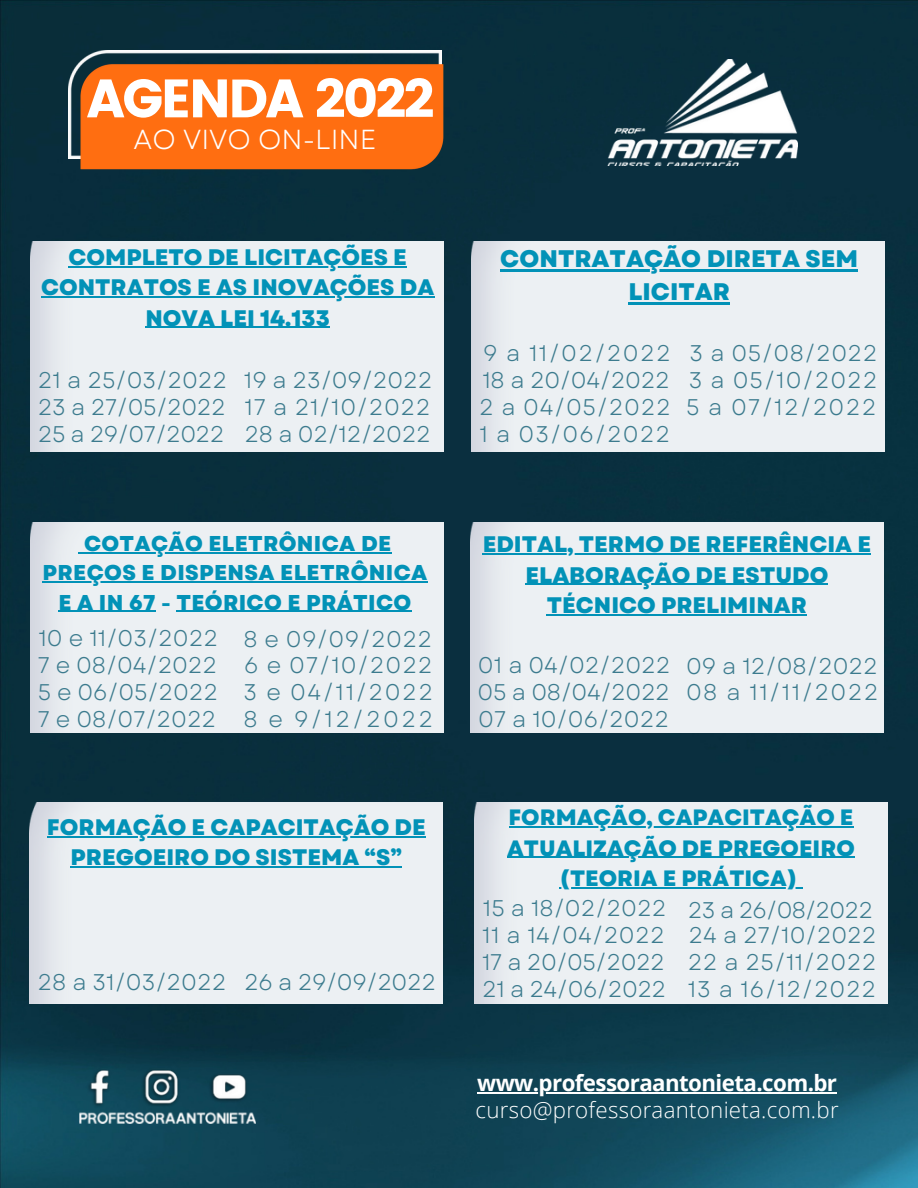
<style>
.page{position:relative;width:918px;height:1188px;background:#fff}
.page>*{position:absolute;margin:0;border:0;box-sizing:border-box;transform-origin:0 0}
.t1{font:53.85px "Poppins";letter-spacing:-.05em;color:#fff}
.t2{font:27.45px "Garet";color:#fff}
.t3{font:800 24px/32.7px "Garet";color:#0292b7;text-align:center}
.t4{font:22.65px "Garet";color:#3c7b8e}
.t5{font:22.65px "Garet";letter-spacing:-.02em;color:#3c7b8e}
.t6{font:22.65px "Garet";letter-spacing:.02em;color:#3c7b8e}
.t7{font:22.65px "Garet";letter-spacing:.03em;color:#3c7b8e}
.t8{font:22.65px "Garet";letter-spacing:.065em;color:#3c7b8e}
.t9{font:22.65px "Garet";letter-spacing:-.035em;color:#3c7b8e}
.t10{font:22.65px "Garet";letter-spacing:.035em;color:#3c7b8e}
.t11{font:800 22.5px/30.3px "Garet";color:#0292b7;text-align:center}
.t12{font:300 22.35px "Open Sans";letter-spacing:.01em;color:#fff}
.t13{font:700 22.35px "Open Sans";letter-spacing:-.025em;color:#fff}
.t14{font:800 22.2px/30.3px "Garet";color:#0292b7;text-align:center}
.t15{font:800 21.45px/29.2px "Garet";letter-spacing:.015em;color:#0292b7;text-align:center}
</style>
<div class="page">
<img style="left:0;top:0;width:918px;height:1188px">
<img style="left:68px;top:51px;width:374px;height:9px">
<img style="left:61px;top:60px;width:390px;height:117px">
<img style="left:608px;top:59px;width:190px;height:106px">
<hr style="left:477px;top:1092px;width:360px;height:2px;background:#fff">
<img style="left:79px;top:1068px;width:177px;height:56px">
<img style="left:30px;top:241px;width:413px;height:211px">
<hr style="left:68px;top:266px;width:339px;height:1px;background:#0292b7">
<hr style="left:41px;top:297px;width:393px;height:1px;background:#0292b7">
<hr style="left:145px;top:327px;width:185px;height:1px;background:#0292b7">
<div style="left:472px;top:241px;width:413px;height:211px;background:#ecf0f3"></div>
<hr style="left:500px;top:269px;width:358px;height:3px;background:#0292b7">
<hr style="left:628px;top:302px;width:102px;height:2px;background:#0292b7">
<div style="left:470px;top:523px;width:413px;height:210px;background:#ecf0f3"></div>
<hr style="left:483px;top:553px;width:388px;height:1px;background:#0292b7">
<hr style="left:525px;top:584px;width:303px;height:1px;background:#0292b7">
<hr style="left:547px;top:614px;width:260px;height:1px;background:#0292b7">
<div style="left:29px;top:803px;width:413px;height:200px;background:#ecf0f3"></div>
<hr style="left:47px;top:836px;width:379px;height:1px;background:#0292b7">
<hr style="left:71px;top:866px;width:331px;height:2px;background:#0292b7">
<div style="left:475px;top:803px;width:413px;height:200px;background:#ecf0f3"></div>
<hr style="left:509px;top:826px;width:344px;height:2px;background:#0292b7">
<hr style="left:507px;top:857px;width:348px;height:1px;background:#0292b7">
<hr style="left:559px;top:887px;width:239px;height:1px;background:#0292b7">
<div style="left:30px;top:523px;width:413px;height:210px;background:#ecf0f3"></div>
<hr style="left:84px;top:552px;width:277px;height:1px;background:#0292b7">
<hr style="left:361px;top:552px;width:31px;height:1px;background:#0292b7">
<hr style="left:43px;top:581px;width:385px;height:2px;background:#0292b7">
<hr style="left:59px;top:611px;width:97px;height:1px;background:#0292b7">
<hr style="left:177px;top:611px;width:235px;height:1px;background:#0292b7">
<p class="t1" style="left:86px;top:67px;width:349px">AGENDA 2022</p>
<p class="t2" style="left:134px;top:119px;width:244px">AO VIVO ON-LINE</p>
<p class="t11" style="left:41px;top:242px;width:395px">COMPLETO DE LICITAÇÕES E<br>CONTRATOS E AS INOVAÇÕES DA<br>NOVA LEI 14.133</p>
<p class="t4" style="left:38px;top:364px;width:191px">21 a 25/03/2022</p>
<p class="t4" style="left:38px;top:391px;width:189px">23 a 27/05/2022</p>
<p class="t5" style="left:38px;top:418px;width:188px">25 a 29/07/2022</p>
<p class="t4" style="left:244px;top:364px;width:190px">19 a 23/09/2022</p>
<p class="t7" style="left:245px;top:391px;width:188px">17 a 21/10/2022</p>
<p class="t4" style="left:245px;top:418px;width:188px">28 a 02/12/2022</p>
<p class="t15" style="left:43px;top:529px;width:386px">COTAÇÃO ELETRÔNICA DE<br>PREÇOS E DISPENSA ELETRÔNICA<br>E A IN 67 - TEÓRICO E PRÁTICO</p>
<p class="t4" style="left:38px;top:622px;width:181px">10 e 11/03/2022</p>
<p class="t4" style="left:38px;top:676px;width:182px">5 e 06/05/2022</p>
<p class="t4" style="left:38px;top:649px;width:181px">7 e 08/04/2022</p>
<p class="t4" style="left:244px;top:623px;width:190px">8 e 09/09/2022</p>
<p class="t4" style="left:244px;top:676px;width:191px">3 e 04/11/2022</p>
<p class="t4" style="left:244px;top:649px;width:190px">6 e 07/10/2022</p>
<p class="t4" style="left:38px;top:702px;width:180px">7 e 08/07/2022</p>
<p class="t4" style="left:244px;top:702px;width:191px">8 e 9/12/2022</p>
<p class="t11" style="left:47px;top:812px;width:380px">FORMAÇÃO E CAPACITAÇÃO DE<br>PREGOEIRO DO SISTEMA “S”</p>
<p class="t4" style="left:38px;top:966px;width:190px">28 a 31/03/2022</p>
<p class="t4" style="left:244px;top:966px;width:193px">26 a 29/09/2022</p>
<p class="t3" style="left:500px;top:242px;width:359px">CONTRATAÇÃO DIRETA SEM<br>LICITAR</p>
<p class="t4" style="left:483px;top:337px;width:189px">9 a 11/02/2022</p>
<p class="t4" style="left:690px;top:337px;width:189px">3 a 05/08/2022</p>
<p class="t4" style="left:482px;top:364px;width:189px">18 a 20/04/2022</p>
<p class="t4" style="left:689px;top:364px;width:190px">3 a 05/10/2022</p>
<p class="t4" style="left:479px;top:391px;width:193px">2 a 04/05/2022</p>
<p class="t4" style="left:686px;top:391px;width:192px">5 a 07/12/2022</p>
<p class="t4" style="left:480px;top:418px;width:192px">1 a 03/06/2022</p>
<p class="t11" style="left:483px;top:529px;width:390px">EDITAL, TERMO DE REFERÊNCIA E<br>ELABORAÇÃO DE ESTUDO<br>TÉCNICO PRELIMINAR</p>
<p class="t4" style="left:478px;top:649px;width:194px">01 a 04/02/2022</p>
<p class="t4" style="left:478px;top:676px;width:194px">05 a 08/04/2022</p>
<p class="t4" style="left:478px;top:703px;width:192px">07 a 10/06/2022</p>
<p class="t4" style="left:686px;top:650px;width:193px">09 a 12/08/2022</p>
<p class="t8" style="left:686px;top:676px;width:194px">08 a 11/11/2022</p>
<p class="t14" style="left:507px;top:802px;width:349px">FORMAÇÃO, CAPACITAÇÃO E<br>ATUALIZAÇÃO DE PREGOEIRO (TEORIA E PRÁTICA)</p>
<p class="t6" style="left:482px;top:919px;width:184px">11 a 14/04/2022</p>
<p class="t4" style="left:483px;top:892px;width:185px">15 a 18/02/2022</p>
<p class="t5" style="left:482px;top:946px;width:184px">17 a 20/05/2022</p>
<p class="t9" style="left:688px;top:893px;width:187px">23 a 26/08/2022</p>
<p class="t6" style="left:688px;top:946px;width:190px">22 a 25/11/2022</p>
<p class="t4" style="left:689px;top:919px;width:189px">24 a 27/10/2022</p>
<p class="t5" style="left:482px;top:973px;width:186px">21 a 24/06/2022</p>
<p class="t10" style="left:688px;top:973px;width:190px">13 a 16/12/2022</p>
<p class="t13" style="left:477px;top:1067px;width:361px">www.professoraantonieta.com.br</p>
<p class="t12" style="left:476px;top:1094px;width:365px">curso@professoraantonieta.com.br</p>
</div>
